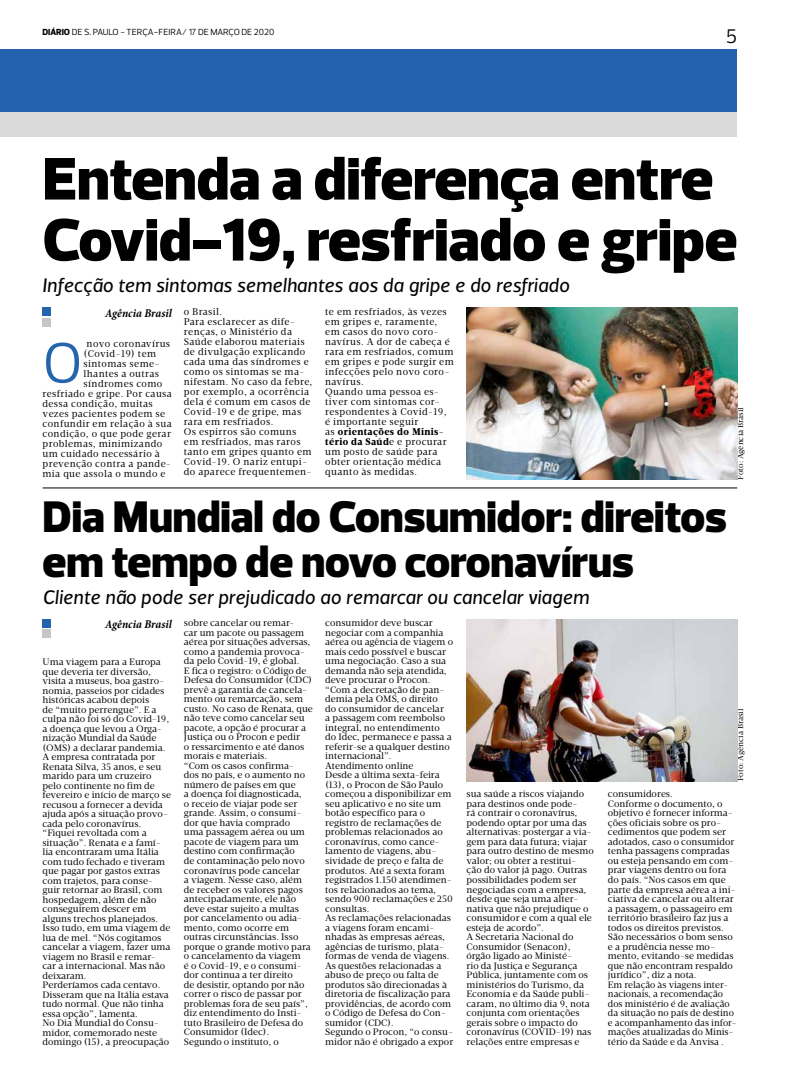
<style>
.page{position:relative;width:794px;height:1078px;background:#fff}
.page>*{position:absolute;margin:0;border:0;box-sizing:border-box;transform-origin:0 0}
.t1{font:900 61px/61px "Prelo";color:#000}
.t2{font:58px "Prelo";color:#2565ae}
.t3{font:900 45px/45px "Prelo";color:#000}
.t4{font:italic 20px "Velino Sans";color:#000}
.t5{font:20px "Prelo";color:#000}
.t6{font:italic 700 condensed 12px "Minion Pro";color:#000}
.t7{font:10px/10px "Velino Text";letter-spacing:.04em;color:#000;scale:.96 1}
.t8{font:9.5px/9.5px "Velino Text";color:#000}
.t9{font:9px "Prelo";letter-spacing:-.01em;color:#000}
.t10{font:8px "Velino Text";color:#000}
.s1{font-weight:800}
.s2{font-weight:900}
</style>
<div class="page">
<div style="left:0;top:50px;width:737px;height:62px;background:#2363ad"></div>
<div style="left:0;top:112px;width:737px;height:25px;background:#dadada"></div>
<div style="left:43px;top:318px;width:8px;height:8px;background:#c6c6c6"></div>
<div style="left:43px;top:308px;width:8px;height:8px;background:#2464ae"></div>
<div style="left:43px;top:629px;width:8px;height:8px;background:#c6c6c6"></div>
<div style="left:43px;top:619px;width:8px;height:8px;background:#2464ae"></div>
<hr style="left:43px;top:487px;width:694px;height:1px;background:#000">
<img style="left:466px;top:308px;width:271px;height:172px">
<img style="left:466px;top:619px;width:271px;height:162px">
<p class="t9" style="left:43px;top:27px;width:233px"><span class="s1">DIÁRIO</span> DE S. PAULO - TERÇA-FEIRA/ 17 DE MARÇO DE 2020</p>
<h3 class="t5" style="left:726px;top:24px;width:13px">5</h3>
<h1 class="t1" style="left:43px;top:149px;width:696px">Entenda a diferença entre<br>Covid-19, resfriado e gripe</h1>
<h3 class="t4" style="left:42px;top:273px;width:529px">Infecção tem sintomas semelhantes aos da gripe e do resfriado</h3>
<p class="t6" style="left:105px;top:304px;width:68px">Agência Brasil</p>
<h2 class="t2" style="left:43px;top:327px;width:42px">O</h2>
<p class="t7" style="left:87px;top:339px;width:89px">novo coronavírus</p>
<p class="t7" style="left:84px;top:349px;width:77px">(Covid-19) tem</p>
<p class="t7" style="left:84px;top:359px;width:81px">sintomas seme-</p>
<p class="t7" style="left:84px;top:369px;width:80px">lhantes a outras</p>
<p class="t7" style="left:84px;top:379px;width:84px">síndromes como</p>
<p class="t7" style="left:43px;top:389px;width:136px">resfriado e gripe. Por causa</p>
<p class="t7" style="left:43px;top:399px;width:116px">dessa condição, muitas</p>
<p class="t7" style="left:43px;top:409px;width:129px">vezes pacientes podem se</p>
<p class="t7" style="left:43px;top:419px;width:136px">confundir em relação à sua</p>
<p class="t7" style="left:43px;top:429px;width:135px">condição, o que pode gerar</p>
<p class="t7" style="left:43px;top:439px;width:126px">problemas, minimizando</p>
<p class="t7" style="left:43px;top:449px;width:124px">um cuidado necessário à</p>
<p class="t7" style="left:43px;top:459px;width:136px">prevenção contra a pande-</p>
<p class="t7" style="left:43px;top:469px;width:130px">mia que assola o mundo e</p>
<p class="t7" style="left:184px;top:307px;width:135px">o Brasil.<br>Para esclarecer as dife&shy;renças, o Ministério da<br>Saúde elaborou materiais de divulgação explicando cada uma das síndromes e como os sintomas se ma&shy;nifestam. No caso da febre, por exemplo, a ocorrência dela é comum em casos de<br>Covid-19 e de gripe, mas rara em resfriados.<br>Os espirros são comuns em resfriados, mas raros tanto em gripes quanto em<br>Covid-19. O nariz entupi&shy;do aparece frequentemen-</p>
<p class="t7" style="left:325px;top:307px;width:135px">te em resfriados, às vezes em gripes e, raramente, em casos do novo coro&shy;navírus. A dor de cabeça é rara em resfriados, comum em gripes e pode surgir em infecções pelo novo coro&shy;navírus.<br>Quando uma pessoa es&shy;tiver com sintomas cor&shy;respondentes à Covid-19, é importante seguir<br>as <span class="s2">orientações do Minis&shy;tério da Saúd</span>e e procurar um posto de saúde para obter orientação médica quanto às medidas.</p>
<p class="t10" style="left:735px;top:480px;width:74px;rotate:-90deg">Foto: Agência Brasil</p>
<h3 class="t3" style="left:43px;top:494px;width:686px">Dia Mundial do Consumidor: direitos em tempo de novo coronavírus</h3>
<p class="t6" style="left:105px;top:615px;width:68px">Agência Brasil</p>
<p class="t8" style="left:43px;top:657px;width:130px">Uma viagem para a Europa que deveria ter diversão, visita a museus, boa gastro&shy;nomia, passeios por cidades históricas acabou depois<br>de “muito perrengue”. E a culpa não foi só do Covid-19, a doença que levou a Orga&shy;nização Mundial da Saúde (OMS) a declarar pandemia.<br>A empresa contratada por<br>Renata Silva, 35 anos, e seu marido para um cruzeiro pelo continente no fim de fevereiro e início de março se recusou a fornecer a devida ajuda após a situação provo&shy;cada pelo coronavírus. “Fiquei revoltada com a situação”. Renata e a famí&shy;lia encontraram uma Itália com tudo fechado e tiveram que pagar por gastos extras com trajetos, para conse&shy;guir retornar ao Brasil, com hospedagem, além de não conseguirem descer em alguns trechos planejados.<br>Isso tudo, em uma viagem de lua de mel. “Nós cogitamos cancelar a viagem, fazer uma viagem no Brasil e remar&shy;car a internacional. Mas não deixaram.<br>Perderíamos cada centavo.<br>Disseram que na Itália estava tudo normal. Que não tinha essa opção”, lamenta.<br>No Dia Mundial do Consu&shy;midor, comemorado neste domingo (15), a preocupação</p>
<h3 class="t4" style="left:43px;top:584px;width:548px">Cliente não pode ser prejudicado ao remarcar ou cancelar viagem</h3>
<p class="t8" style="left:184px;top:618px;width:131px">sobre cancelar ou remar-<br>car um pacote ou passagem aérea por situações adversas, como a pandemia provoca&shy;da pelo Covid-19, é global.<br>E fica o registro: o Código de<br>Defesa do Consumidor (CDC) prevê a garantia de cancela&shy;mento ou remarcação, sem custo. No caso de Renata, que não teve como cancelar seu pacote, a opção é procurar a<br>Justiça ou o Procon e pedir<br>o ressarcimento e até danos morais e materiais.<br>“Com os casos confirma-<br>dos no país, e o aumento no número de países em que<br>a doença foi diagnosticada,<br>o receio de viajar pode ser grande. Assim, o consumi&shy;dor que havia comprado<br>uma passagem aérea ou um pacote de viagem para um destino com confirmação<br>de contaminação pelo novo coronavírus pode cancelar<br>a viagem. Nesse caso, além de receber os valores pagos antecipadamente, ele não deve estar sujeito a multas por cancelamento ou adia&shy;mento, como ocorre em outras circunstâncias. Isso porque o grande motivo para o cancelamento da viagem<br>é o Covid-19, e o consumi&shy;dor continua a ter direito<br>de desistir, optando por não correr o risco de passar por problemas fora de seu país”, diz entendimento do Insti&shy;tuto Brasileiro de Defesa do<br>Consumidor (Idec).<br>Segundo o instituto, o</p>
<p class="t8" style="left:325px;top:618px;width:130px">consumidor deve buscar negociar com a companhia aérea ou agência de viagem o mais cedo possível e buscar uma negociação. Caso a sua demanda não seja atendida, deve procurar o Procon. “Com a decretação de pan&shy;demia pela OMS, o direito<br>do consumidor de cancelar<br>a passagem com reembolso integral, no entendimento<br>do Idec, permanece e passa a referir-se a qualquer destino internacional”.<br>Atendimento online<br>Desde a última sexta-feira (13), o Procon de São Paulo começou a disponibilizar em seu aplicativo e no site um botão específico para o registro de reclamações de problemas relacionados ao coronavírus, como cance&shy;lamento de viagens, abu&shy;sividade de preço e falta de produtos. Até a sexta foram registrados 1.150 atendimen&shy;tos relacionados ao tema, sendo 900 reclamações e 250 consultas.<br>As reclamações relacionadas a viagens foram encami&shy;nhadas às empresas aéreas, agências de turismo, plata&shy;formas de venda de viagens.<br>As questões relacionadas a abuso de preço ou falta de produtos são direcionadas à diretoria de fiscalização para providências, de acordo com o Código de Defesa do Con&shy;sumidor (CDC).<br>Segundo o Procon, “o consu&shy;midor não é obrigado a expor</p>
<p class="t10" style="left:735px;top:781px;width:74px;rotate:-90deg">Foto: Agência Brasil</p>
<p class="t8" style="left:466px;top:789px;width:129px">sua saúde a riscos viajando para destinos onde pode-<br>rá contrair o coronavírus, podendo optar por uma das alternativas: postergar a via&shy;gem para data futura; viajar para outro destino de mesmo valor; ou obter a restitui&shy;ção do valor já pago. Outras possibilidades podem ser negociadas com a empresa, desde que seja uma alter&shy;nativa que não prejudique o consumidor e com a qual ele esteja de acordo”.<br>A Secretaria Nacional do<br>Consumidor (Senacon), órgão ligado ao Ministé-<br>rio da Justiça e Segurança<br>Pública, juntamente com os ministérios do Turismo, da<br>Economia e da Saúde publi&shy;caram, no último dia 9, nota conjunta com orientações gerais sobre o impacto do coronavírus (COVID-19) nas relações entre empresas e</p>
<p class="t8" style="left:608px;top:789px;width:130px">consumidores.<br>Conforme o documento, o objetivo é fornecer informa&shy;ções oficiais sobre os pro&shy;cedimentos que podem ser adotados, caso o consumidor tenha passagens compradas ou esteja pensando em com&shy;prar viagens dentro ou fora do país. “Nos casos em que parte da empresa aérea a ini&shy;ciativa de cancelar ou alterar a passagem, o passageiro em território brasileiro faz jus a todos os direitos previstos.<br>São necessários o bom senso e a prudência nesse mo&shy;mento, evitando-se medidas que não encontram respaldo jurídico”, diz a nota.<br>Em relação às viagens inter&shy;nacionais, a recomendação dos ministério é de avaliação da situação no país de destino e acompanhamento das infor&shy;mações atualizadas do Minis&shy;tério da Saúde e da Anvisa .</p>
</div>
